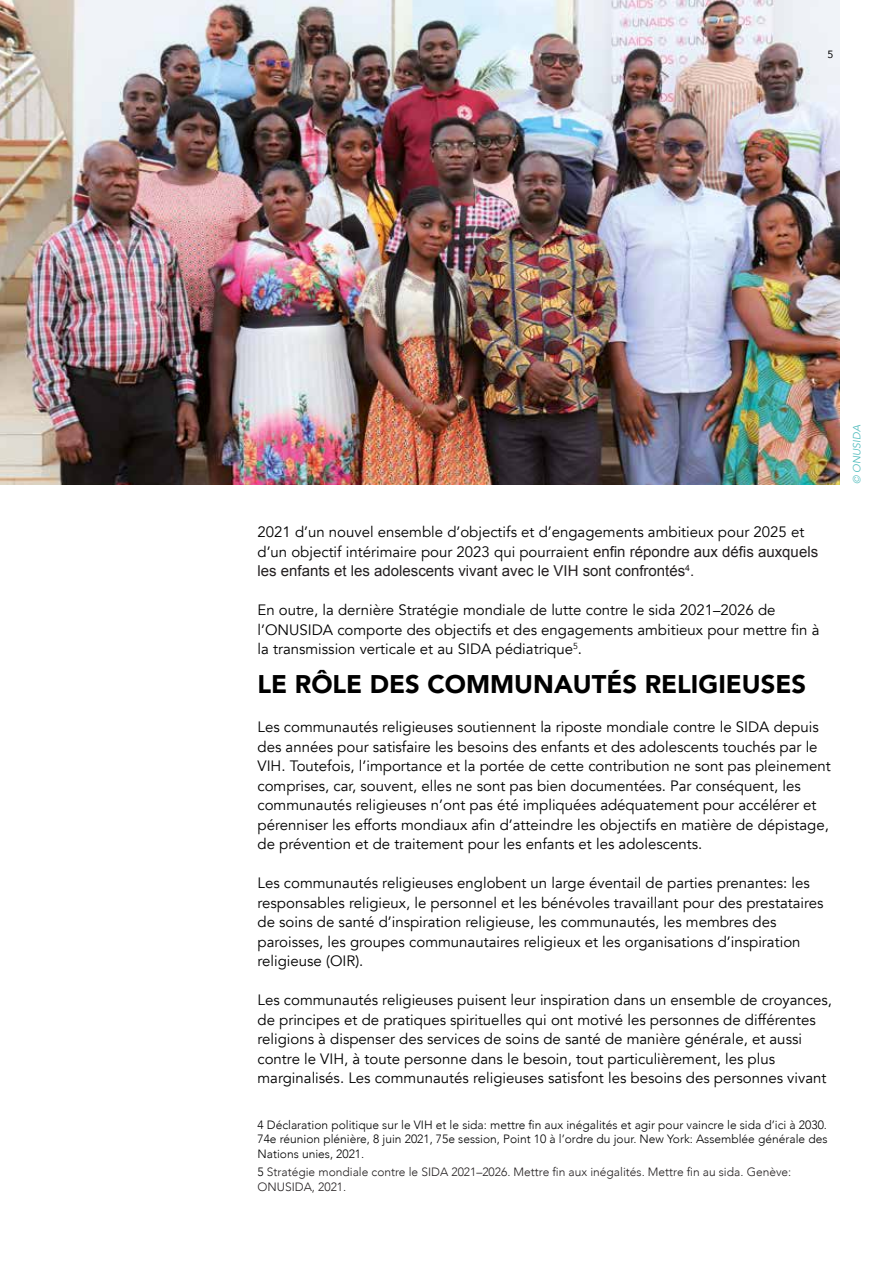
<style>
.page{position:relative;width:893px;height:1263px;background:#fff}
.page>*{position:absolute;margin:0;border:0;box-sizing:border-box;transform-origin:0 0}
.t1{font:900 25.5px "Avenir";color:#000}
.t2{font:15px/19.5px "Avenir";color:#000}
.t3{font:15px "Arial";color:#231f20}
.t4{font:300 12px/14.4px "Avenir";color:#000;text-align:justify}
.t5{font:300 12px/14.4px "Avenir";color:#231f20}
.t6{font:italic 10.5px "Avenir";color:#54bdbe}
.t7{font:10.5px "Avenir";color:#000}
.s1{font-family:"Arial";color:#231f20}
.s2{color:#000}
</style>
<div class="page">
<img style="left:0;top:0;width:839px;height:485px">
<p class="t7" style="left:828px;top:46px;width:7px">5</p>
<p class="t2" style="left:257px;top:522px;width:562px">2021 d’un nouvel ensemble d’objectifs et d’engagements ambitieux pour 2025 et d’un objectif intérimaire pour 2023 qui pourraient <span class="s1">enfin répondre aux défis auxquels</span></p>
<p class="t3" style="left:257px;top:561px;width:438px">les enfants et les adolescents vivant avec le VIH sont confrontés<sup>4</sup>.</p>
<p class="t2" style="left:257px;top:600px;width:564px">En outre, la dernière Stratégie mondiale de lutte contre le sida 2021–2026 de l’ONUSIDA comporte des objectifs et des engagements ambitieux pour mettre fin à la transmission verticale et au SIDA pédiatrique<sup>5</sup>.</p>
<h1 class="t1" style="left:257px;top:662px;width:550px">LE RÔLE DES COMMUNAUTÉS RELIGIEUSES</h1>
<p class="t2" style="left:257px;top:717px;width:575px">Les communautés religieuses soutiennent la riposte mondiale contre le SIDA depuis des années pour satisfaire les besoins des enfants et des adolescents touchés par le VIH. Toutefois, l’importance et la portée de cette contribution ne sont pas pleinement comprises, car, souvent, elles ne sont pas bien documentées. Par conséquent, les communautés religieuses n’ont pas été impliquées adéquatement pour accélérer et pérenniser les efforts mondiaux afin d’atteindre les objectifs en matière de dépistage, de prévention et de traitement pour les enfants et les adolescents.</p>
<p class="t2" style="left:257px;top:873px;width:568px">Les communautés religieuses englobent un large éventail de parties prenantes: les responsables religieux, le personnel et les bénévoles travaillant pour des prestataires de soins de santé d’inspiration religieuse, les communautés, les membres des paroisses, les groupes communautaires religieux et les organisations d’inspiration religieuse (OIR).</p>
<p class="t2" style="left:257px;top:990px;width:576px">Les communautés religieuses puisent leur inspiration dans un ensemble de croyances, de principes et de pratiques spirituelles qui ont motivé les personnes de différentes religions à dispenser des services de soins de santé de manière générale, et aussi contre le VIH, à toute personne dans le besoin, tout particulièrement, les plus marginalisés. Les communautés religieuses satisfont les besoins des personnes vivant</p>
<p class="t4" style="left:257px;top:1117px;width:571px">4 Déclaration politique sur le VIH et le sida: mettre fin aux inégalités et agir pour vaincre le sida d’ici à 2030.<br>74e réunion plénière, 8 juin 2021, 75e session, Point 10 à l’ordre du jour. New York: Assemblée générale des Nations unies, 2021.</p>
<p class="t5" style="left:257px;top:1165px;width:535px"><span class="s2">5</span> Stratégie mondiale contre le SIDA 2021–2026. Mettre fin aux inégalités. Mettre fin au sida. Genève:<br>ONUSIDA, 2021.</p>
<p class="t6" style="left:851px;top:484px;width:61px;rotate:-90deg">© ONUSIDA</p>
</div>
